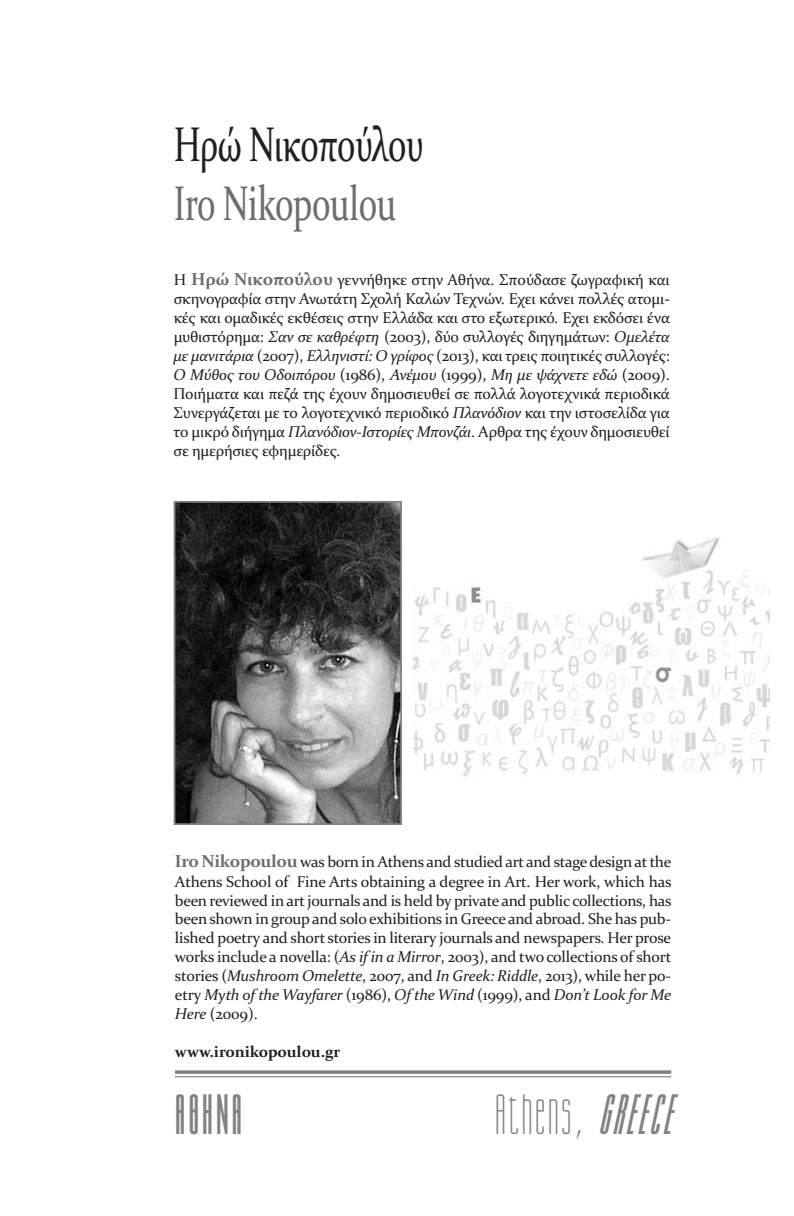
<style>
.page{position:relative;width:794px;height:1216px;background:#fff}
.page>*{position:absolute;margin:0;border:0;box-sizing:border-box;transform-origin:0 0}
.t1{font:49px "Constantia";letter-spacing:-.015em;color:#231f20;scale:.7 1}
.t2{font:49px "Constantia";letter-spacing:-.01em;color:#6c6d70;scale:.7 1}
.t3{font:300 49px "CF Anteus Greek";letter-spacing:.05em;color:#808285}
.t4{font:700 49px "CF Anteus Greek";letter-spacing:.05em;color:#808285}
.t5{font:15.75px/18.9px "Constantia";letter-spacing:-.01em;color:#231f20;text-align:justify}
.t6{font:700 15.75px "Constantia";letter-spacing:-.01em;color:#231f20}
.s1{font-weight:700;font-size:17.5px;color:#6c6d70}
.s2{font-style:italic}
.s3{font-weight:700;font-style:italic}
</style>
<div class="page">
<hr style="left:175px;top:1070px;width:496px;height:3px;background:#808285">
<hr style="left:175px;top:1076px;width:496px;height:1px;background:#808285">
<img style="left:177px;top:504px;width:222px;height:318px">
<div style="left:174px;top:501px;width:228px;height:324px;border:2px solid #808285"></div>
<img style="left:414px;top:537px;width:355px;height:240px">
<h1 class="t1" style="left:174px;top:115px;width:358px">Ηρώ Νικοπούλου</h1>
<h1 class="t2" style="left:174px;top:174px;width:320px">Iro Nikopoulou</h1>
<p class="t5" style="left:174px;top:270px;width:498px">Η <span class="s1">Ηρώ Νικοπούλου</span> γεννήθηκε στην Αθήνα. Σπούδασε ζωγραφική και σκηνογραφία στην Ανωτάτη Σχολή Καλών Τεχνών. Εχει κάνει πολλές ατομι&shy;κές και ομαδικές εκθέσεις στην Ελλάδα και στο εξωτερικό. Εχει εκδόσει ένα μυθιστόρημα: <span class="s2">Σαν σε καθρέφτη</span> (2003), δύο συλλογές διηγημάτων: <span class="s2">Ομελέτα με μανιτάρια</span> (2007), <span class="s2">Ελληνιστί: Ο γρίφος</span> (2013), και τρεις ποιητικές συλλογές:<br><span class="s2">Ο Μύθος του Οδοιπόρου</span> (1986), <span class="s2">Ανέμου</span> (1999), <span class="s2">Μη με ψάχνετε εδώ</span> (2009).<br>Ποιήματα και πεζά της έχουν δημοσιευθεί σε πολλά λογοτεχνικά περιοδικά Συνεργάζεται με το λογοτεχνικό περιοδικό <span class="s2">Πλανόδιον</span> και την ιστοσελίδα για το μικρό διήγημα <span class="s2">Πλανόδιον-Ιστορίες Μπονζάι</span>. Αρθρα της έχουν δημοσιευθεί σε ημερήσιες εφημερίδες.</p>
<p class="t5" style="left:175px;top:852px;width:498px"><span class="s1">Iro Nikopoulou</span> was born in Athens and studied art and stage design at the Athens School of Fine Arts obtaining a degree in Art. Her work, which has been reviewed in art journals and is held by private and public collections, has been shown in group and solo exhibitions in Greece and abroad. She has pub&shy;lished poetry and short stories in literary journals and newspapers. Her prose works include a novella: (<span class="s2">As if in a Mirror</span>, 2003), and two collections of short stories (<span class="s2">Mushroom Omelette</span>, 2007, and <span class="s2">In Greek: Riddle</span>, 2013), while her po&shy;etry <span class="s2">Myth of the Wayfarer</span> (1986), <span class="s2">Of the Wind</span> (1999), and <span class="s2">Don’t Look for Me Here</span> (2009).</p>
<p class="t6" style="left:175px;top:1042px;width:167px">www.ironikopoulou.gr</p>
<h1 class="t4" style="left:175px;top:1089px;width:69px">ΑΘΗΝΑ</h1>
<h1 class="t3" style="left:495px;top:1089px;width:188px">Athens, <span class="s3">GREECE</span></h1>
</div>
